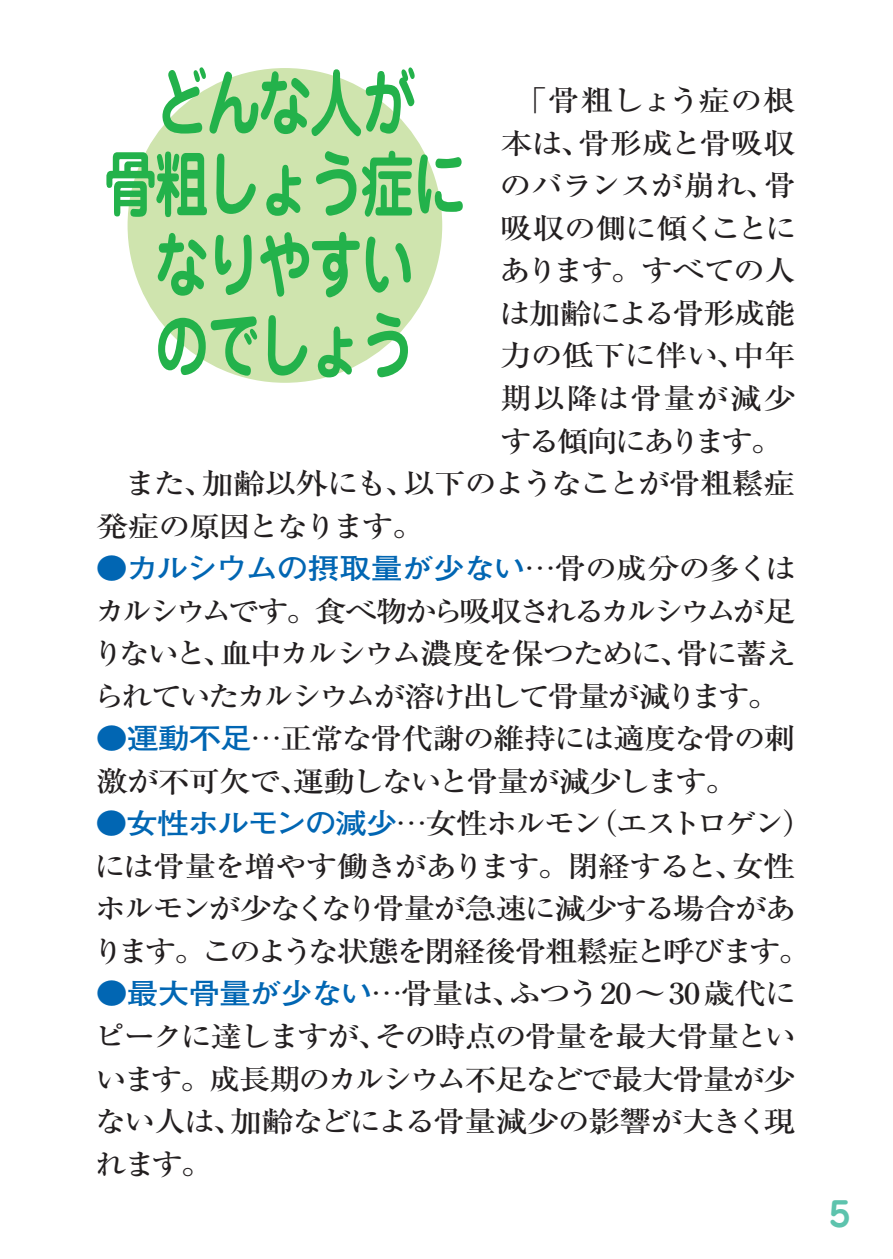
<style>
.page{position:relative;width:893px;height:1259px;background:#fff}
.page>*{position:absolute;margin:0;border:0;box-sizing:border-box;transform-origin:0 0}
.ノーマル{font:700 72.3px "Jun 501 Pro";letter-spacing:-.05em;color:#23b24b;scale:.75 1}
.ノーマル-2{font:700 33.9px "Jun 501 Pro";color:#5dc3ad}
.ノーマル-3{font:500 28.8px/42.6px "Ryumin Pro";letter-spacing:-.07em;color:#231f20;text-align:justify;scale:1.11 1}
.ノーマル-4{font:500 28.8px/42.6px "Ryumin Pro";letter-spacing:-.05em;color:#231f20;scale:1.11 1}
.s1{font-family:"Futo Go B101 Pro";font-weight:700;color:#0166b3}
.s2{font-family:"Gothic BBB Pro"}
</style>
<div class="page">
<div style="left:128px;top:68px;width:314px;height:315px;background:#cfe4ae;border-radius:50%"></div>
<p class="ノーマル" style="left:155px;top:46px;width:348px">どんな人が</p>
<p class="ノーマル" style="left:103px;top:127px;width:486px">骨粗しょう症に</p>
<p class="ノーマル" style="left:155px;top:207px;width:348px">なりやすい</p>
<p class="ノーマル" style="left:155px;top:288px;width:348px">のでしょう</p>
<p class="ノーマル-3" style="left:499px;top:77px;width:270px">　「骨粗しょう症の根本は、骨形成と骨吸収のバランスが崩れ、骨吸収の側に傾くことにあります。すべての人は加齢による骨形成能力の低下に伴い、中年期以降は骨量が減少する傾向にあります。</p>
<p class="ノーマル-3" style="left:96px;top:460px;width:631px;text-indent:28px">また、加齢以外にも、以下のようなことが骨粗鬆症発症の原因となります。</p>
<p class="ノーマル-3" style="left:92px;top:545px;width:636px"><span class="s1">●カルシウムの摂取量が少ない</span><span class="s2">…</span>骨の成分の多くはカルシウムです。食べ物から吸収されるカルシウムが足りないと、血中カルシウム濃度を保つために、骨に蓄えられていたカルシウムが溶け出して骨量が減ります。</p>
<p class="ノーマル-4" style="left:96px;top:715px;width:632px"><span class="s1">●運動不足</span><span class="s2">…</span>正常な骨代謝の維持には適度な骨の刺激が不可欠で、運動しないと骨量が減少します。</p>
<p class="ノーマル-3" style="left:92px;top:800px;width:652px;text-align:left"><span class="s1">●女性ホルモンの減少</span><span class="s2">…</span>女性ホルモン（エストロゲン）には骨量を増やす働きがあります。閉経すると、女性ホルモンが少なくなり骨量が急速に減少する場合があります。このような状態を閉経後骨粗鬆症と呼びます。</p>
<p class="ノーマル-3" style="left:94px;top:970px;width:634px"><span class="s1">●最大骨量が少ない</span><span class="s2">…</span>骨量は、ふつう20〜 30歳代にピークに達しますが、その時点の骨量を最大骨量といいます。成長期のカルシウム不足などで最大骨量が少ない人は、加齢などによる骨量減少の影響が大きく現れます。</p>
<p class="ノーマル-2" style="left:829px;top:1187px;width:23px">5</p>
</div>
